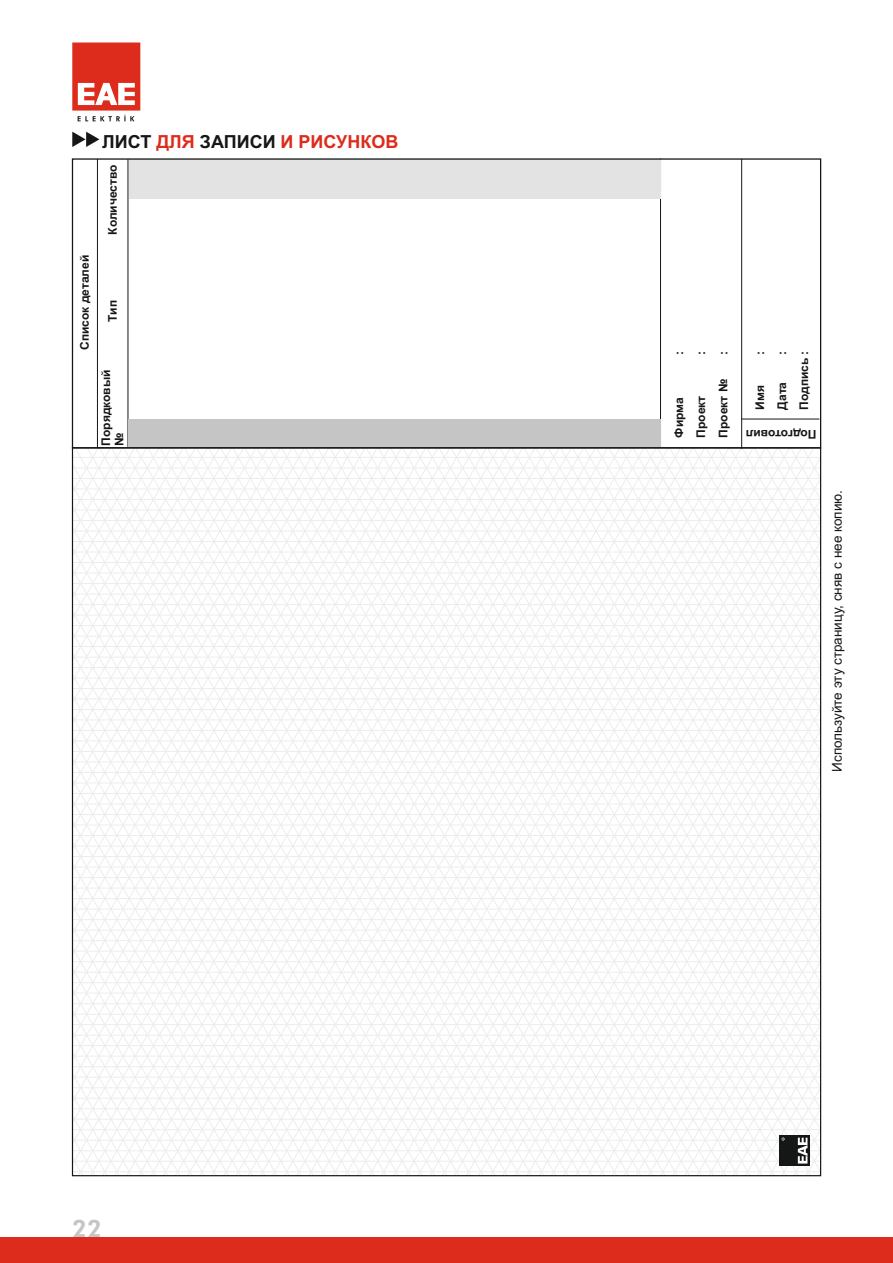
<style>
.page{position:relative;width:893px;height:1263px;background:#fff}
.page>*{position:absolute;margin:0;border:0;box-sizing:border-box;transform-origin:0 0}
.t1{font:800 24px "Futura BT";color:#c5c5c5}
.t2{font:700 18px "Arial";color:#dd2b1c}
.t3{font:13.5px "Arial";color:#151616}
.t4{font:700 12px/22px "Arial";color:#151616;text-align:right}
.s1{color:#151616}
</style>
<div class="page">
<hr style="left:97px;top:159px;width:1px;height:289px;background:#151616">
<hr style="left:128px;top:159px;width:1px;height:288px;background:#151616">
<hr style="left:741px;top:159px;width:1px;height:290px;background:#151616">
<hr style="left:741px;top:419px;width:78px;height:1px;background:#151616">
<hr style="left:660px;top:158px;width:1px;height:289px;background:#151616">
<div style="left:128px;top:419px;width:532px;height:27px;background:#c5c5c5"></div>
<div style="left:129px;top:159px;width:531px;height:39px;background:#e3e3e3"></div>
<svg style="left:523px;top:449px;width:137px;height:512px"></svg>
<svg style="left:535px;top:449px;width:125px;height:491px"></svg>
<svg style="left:548px;top:449px;width:112px;height:470px"></svg>
<svg style="left:560px;top:449px;width:259px;height:449px"></svg>
<svg style="left:572px;top:449px;width:247px;height:428px"></svg>
<svg style="left:584px;top:449px;width:235px;height:407px"></svg>
<svg style="left:596px;top:449px;width:223px;height:386px"></svg>
<svg style="left:608px;top:449px;width:211px;height:365px"></svg>
<svg style="left:620px;top:449px;width:199px;height:344px"></svg>
<svg style="left:633px;top:449px;width:186px;height:323px"></svg>
<svg style="left:645px;top:449px;width:174px;height:302px"></svg>
<svg style="left:657px;top:710px;width:162px;height:20px"></svg>
<svg style="left:650px;top:449px;width:169px;height:260px"></svg>
<hr style="left:72px;top:1171px;width:749px;height:1px;background:#eceded">
<hr style="left:72px;top:1161px;width:749px;height:1px;background:#eceded">
<hr style="left:72px;top:1150px;width:749px;height:1px;background:#eceded">
<hr style="left:72px;top:1140px;width:749px;height:1px;background:#eceded">
<hr style="left:72px;top:1129px;width:749px;height:1px;background:#eceded">
<hr style="left:72px;top:1119px;width:749px;height:1px;background:#eceded">
<hr style="left:72px;top:1108px;width:749px;height:1px;background:#eceded">
<hr style="left:72px;top:1098px;width:749px;height:1px;background:#eceded">
<hr style="left:72px;top:1087px;width:749px;height:1px;background:#eceded">
<hr style="left:72px;top:1077px;width:749px;height:1px;background:#eceded">
<hr style="left:72px;top:1066px;width:749px;height:1px;background:#eceded">
<hr style="left:72px;top:1056px;width:749px;height:1px;background:#eceded">
<hr style="left:72px;top:1045px;width:749px;height:1px;background:#eceded">
<hr style="left:72px;top:1035px;width:749px;height:1px;background:#eceded">
<hr style="left:72px;top:1024px;width:749px;height:1px;background:#eceded">
<hr style="left:72px;top:1014px;width:749px;height:1px;background:#eceded">
<hr style="left:72px;top:1003px;width:749px;height:1px;background:#eceded">
<hr style="left:72px;top:993px;width:749px;height:1px;background:#eceded">
<hr style="left:72px;top:982px;width:749px;height:1px;background:#eceded">
<hr style="left:72px;top:972px;width:749px;height:1px;background:#eceded">
<hr style="left:72px;top:961px;width:749px;height:1px;background:#eceded">
<hr style="left:72px;top:951px;width:749px;height:1px;background:#eceded">
<hr style="left:72px;top:940px;width:749px;height:1px;background:#eceded">
<hr style="left:72px;top:930px;width:749px;height:1px;background:#eceded">
<hr style="left:72px;top:919px;width:749px;height:1px;background:#eceded">
<hr style="left:72px;top:909px;width:749px;height:1px;background:#eceded">
<hr style="left:72px;top:898px;width:749px;height:1px;background:#eceded">
<hr style="left:72px;top:888px;width:749px;height:1px;background:#eceded">
<hr style="left:72px;top:877px;width:749px;height:1px;background:#eceded">
<hr style="left:72px;top:867px;width:749px;height:1px;background:#eceded">
<hr style="left:72px;top:856px;width:749px;height:1px;background:#eceded">
<hr style="left:72px;top:846px;width:749px;height:1px;background:#eceded">
<hr style="left:72px;top:835px;width:749px;height:1px;background:#eceded">
<hr style="left:72px;top:825px;width:749px;height:1px;background:#eceded">
<hr style="left:72px;top:814px;width:749px;height:1px;background:#eceded">
<hr style="left:72px;top:804px;width:749px;height:1px;background:#eceded">
<hr style="left:72px;top:793px;width:749px;height:1px;background:#eceded">
<hr style="left:72px;top:783px;width:749px;height:1px;background:#eceded">
<hr style="left:72px;top:772px;width:749px;height:1px;background:#eceded">
<hr style="left:72px;top:762px;width:749px;height:1px;background:#eceded">
<hr style="left:72px;top:751px;width:749px;height:1px;background:#eceded">
<hr style="left:72px;top:741px;width:749px;height:1px;background:#eceded">
<hr style="left:72px;top:730px;width:749px;height:1px;background:#eceded">
<hr style="left:72px;top:720px;width:749px;height:1px;background:#eceded">
<hr style="left:72px;top:709px;width:749px;height:1px;background:#eceded">
<hr style="left:72px;top:699px;width:749px;height:1px;background:#eceded">
<hr style="left:72px;top:688px;width:749px;height:1px;background:#eceded">
<hr style="left:72px;top:678px;width:749px;height:1px;background:#eceded">
<hr style="left:72px;top:667px;width:749px;height:1px;background:#eceded">
<hr style="left:72px;top:657px;width:749px;height:1px;background:#eceded">
<hr style="left:72px;top:646px;width:749px;height:1px;background:#eceded">
<hr style="left:72px;top:636px;width:749px;height:1px;background:#eceded">
<hr style="left:72px;top:625px;width:749px;height:1px;background:#eceded">
<hr style="left:72px;top:615px;width:749px;height:1px;background:#eceded">
<hr style="left:72px;top:604px;width:749px;height:1px;background:#eceded">
<hr style="left:72px;top:594px;width:749px;height:1px;background:#eceded">
<hr style="left:72px;top:583px;width:749px;height:1px;background:#eceded">
<hr style="left:72px;top:573px;width:749px;height:1px;background:#eceded">
<hr style="left:72px;top:562px;width:749px;height:1px;background:#eceded">
<hr style="left:72px;top:552px;width:749px;height:1px;background:#eceded">
<hr style="left:72px;top:541px;width:749px;height:1px;background:#eceded">
<hr style="left:72px;top:531px;width:749px;height:1px;background:#eceded">
<hr style="left:72px;top:520px;width:749px;height:1px;background:#eceded">
<hr style="left:72px;top:510px;width:749px;height:1px;background:#eceded">
<hr style="left:72px;top:499px;width:749px;height:1px;background:#eceded">
<hr style="left:72px;top:489px;width:749px;height:1px;background:#eceded">
<hr style="left:72px;top:478px;width:749px;height:1px;background:#eceded">
<hr style="left:72px;top:468px;width:749px;height:1px;background:#eceded">
<hr style="left:72px;top:457px;width:749px;height:1px;background:#eceded">
<svg style="left:496px;top:449px;width:27px;height:725px"></svg>
<svg style="left:75px;top:449px;width:421px;height:725px"></svg>
<svg style="left:660px;top:898px;width:161px;height:278px"></svg>
<div style="left:0;top:1237px;width:893px;height:26px;background:#dd2b1c"></div>
<svg style="left:72px;top:43px;width:68px;height:78px"></svg>
<svg style="left:72px;top:132px;width:27px;height:15px"></svg>
<p class="t2" style="left:102px;top:135px;width:298px"><span class="s1">ЛИСТ</span> ДЛЯ <span class="s1">ЗАПИСИ</span> И РИСУНКОВ</p>
<p class="t4" style="left:75px;top:350px;width:96px;rotate:-90deg">Список деталей</p>
<p class="t4" style="left:103px;top:235px;width:71px;rotate:-90deg">Количество</p>
<p class="t4" style="left:103px;top:321px;width:23px;rotate:-90deg">Тип</p>
<p class="t4" style="left:100px;top:446px;width:77px;line-height:13.4px;text-align:left;rotate:-90deg">Порядковый №</p>
<p class="t1" style="left:72px;top:1219px;width:31px">22</p>
<p class="t4" style="left:669px;top:355px;width:5px;rotate:-90deg">:</p>
<p class="t4" style="left:691px;top:355px;width:5px;rotate:-90deg">:</p>
<p class="t4" style="left:669px;top:438px;width:42px;rotate:-90deg">Фирма</p>
<p class="t4" style="left:691px;top:438px;width:43px;rotate:-90deg">Проект</p>
<p class="t4" style="left:713px;top:355px;width:5px;rotate:-90deg">:</p>
<p class="t4" style="left:713px;top:438px;width:60px;rotate:-90deg">Проект №</p>
<p class="t4" style="left:750px;top:355px;width:5px;rotate:-90deg">:</p>
<p class="t4" style="left:772px;top:410px;width:60px;rotate:-90deg">:<br>Подпись :</p>
<p class="t4" style="left:816px;top:444px;width:72px;rotate:-180deg">Подготовил</p>
<p class="t4" style="left:772px;top:410px;width:29px;rotate:-90deg">Дата</p>
<p class="t4" style="left:750px;top:410px;width:26px;rotate:-90deg">Имя</p>
<p class="t3" style="left:832px;top:772px;width:283px;rotate:-90deg">Используйте эту страницу, сняв с нее копию.</p>
</div>
